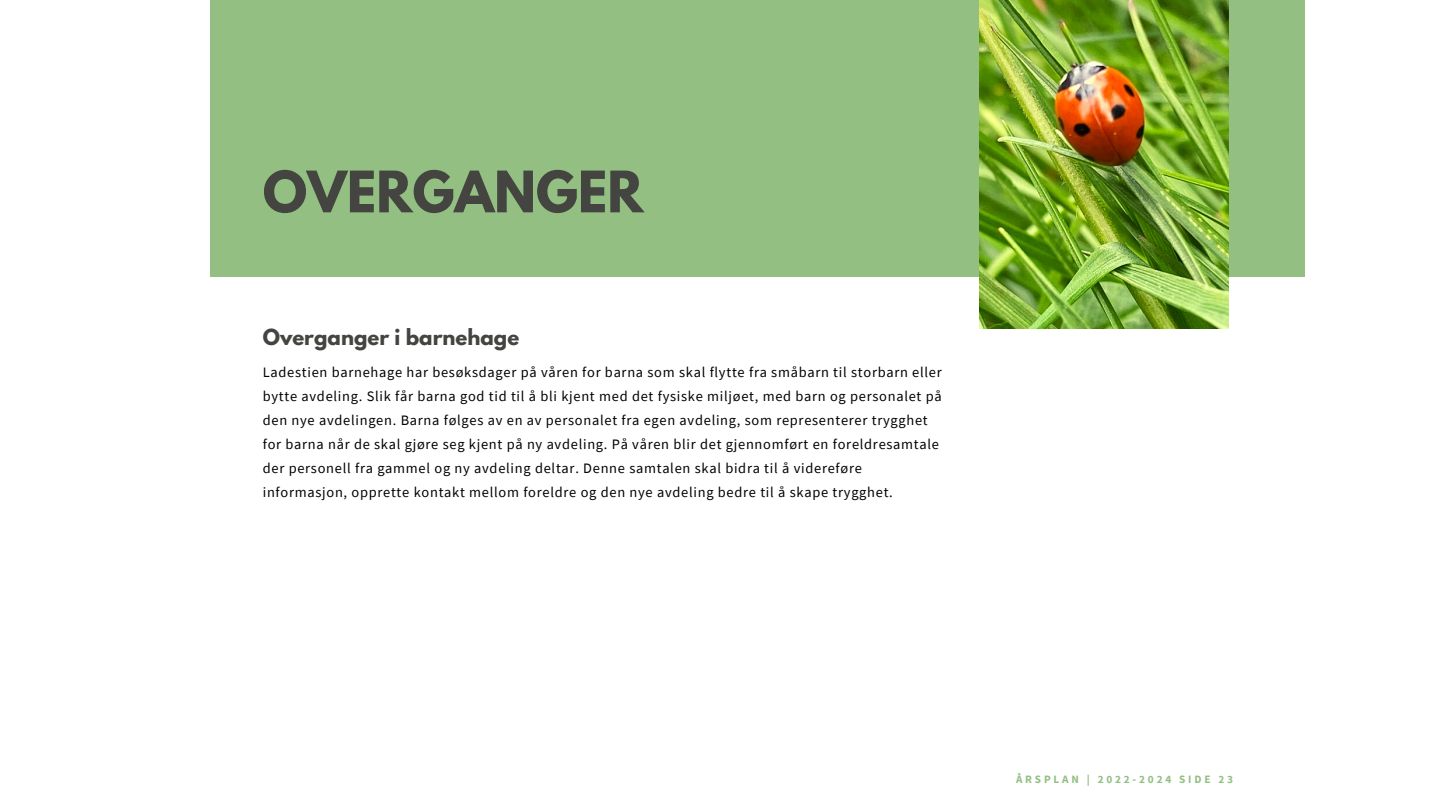
<style>
.page{position:relative;width:1440px;height:810px;background:#fff}
.page>*{position:absolute;margin:0;border:0;box-sizing:border-box;transform-origin:0 0}
.t1{font:700 50.6px "League Spartan";color:#444440}
.t2{font:700 19.7px "League Spartan";color:#444440}
.t3{font:14.4px/24px "Source Sans Pro";letter-spacing:.05em;color:#000}
.t4{font:700 11.2px "Source Sans Pro";letter-spacing:.25em;color:#93bf83}
</style>
<div class="page">
<div style="left:210px;top:0;width:1095px;height:277px;background:#93bf83"></div>
<img style="left:979px;top:0;width:250px;height:328px">
<h1 class="t1" style="left:263px;top:167px;width:382px">OVERGANGER</h1>
<h2 class="t2" style="left:263px;top:327px;width:258px">Overganger i barnehage</h2>
<p class="t3" style="left:263px;top:359px;width:681px">Ladestien barnehage har besøksdager på våren for barna som skal flytte fra småbarn til storbarn eller bytte avdeling. Slik får barna god tid til å bli kjent med det fysiske miljøet, med barn og personalet på den nye avdelingen. Barna følges av en av personalet fra egen avdeling, som representerer trygghet for barna når de skal gjøre seg kjent på ny avdeling. På våren blir det gjennomført en foreldresamtale der personell fra gammel og ny avdeling deltar. Denne samtalen skal bidra til å videreføre informasjon, opprette kontakt mellom foreldre og den nye avdeling bedre til å skape trygghet.</p>
<p class="t4" style="left:1016px;top:771px;width:219px">ÅRSPLAN | 2022-2024 SIDE 23</p>
</div>
